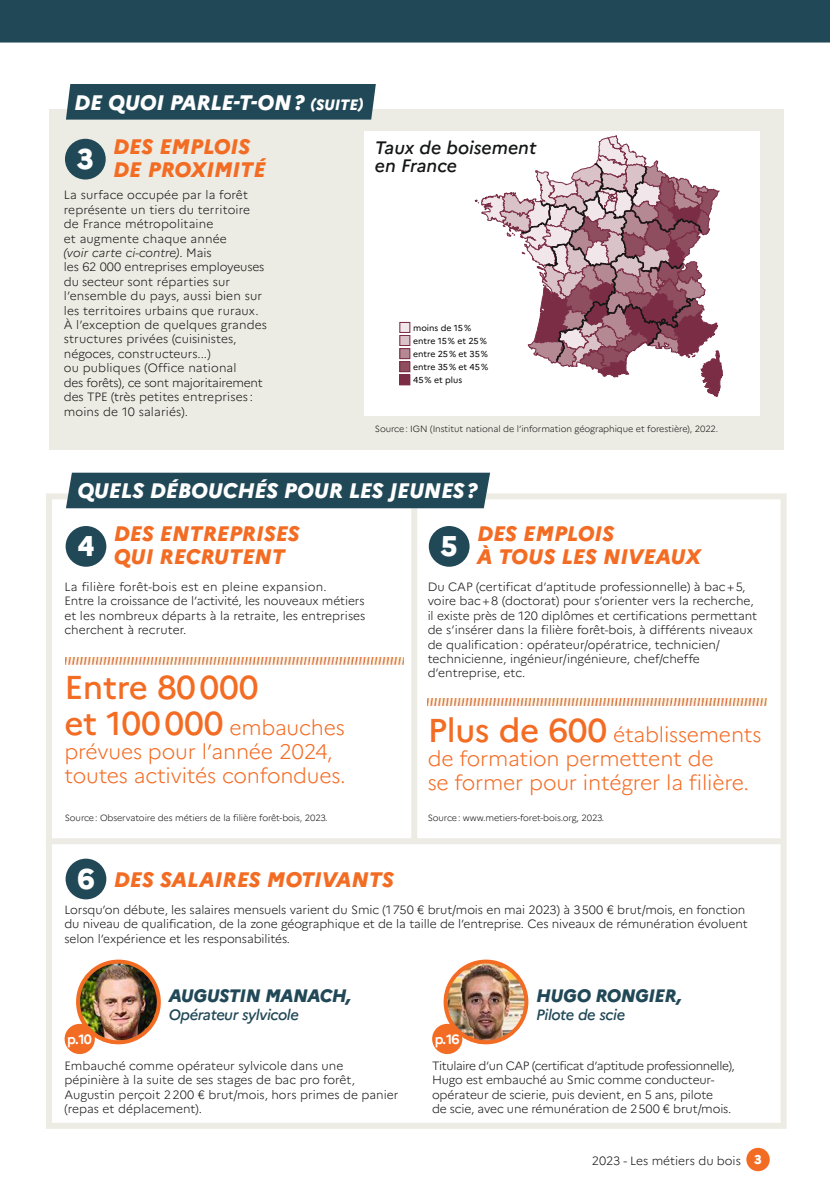
<style>
.page{position:relative;width:830px;height:1191px;background:#fff}
.page>*{position:absolute;margin:0;border:0;box-sizing:border-box;transform-origin:0 0}
.t1{font:500 33px "Marianne";letter-spacing:-.01em;color:#f36c24}
.t2{font:800 28.5px "Marianne";color:#fff}
.t3{font:300 21px/24px "Marianne";letter-spacing:-.01em;color:#f36c24}
.t4{font:italic 800 21px/22.5px "Marianne";color:#f36c24}
.t5{font:italic 800 21px "Marianne";letter-spacing:-.01em;color:#fff}
.t6{font:italic 800 18px "Marianne";letter-spacing:-.025em;color:#214857}
.t7{font:italic 500 18px/18px "Marianne";color:#151616}
.t8{font:italic 500 15px "Marianne";letter-spacing:-.025em;color:#214857}
.t9{font:700 13.5px "Marianne";color:#fff}
.t10{font:300 12px/14.4px "Marianne";letter-spacing:-.005em;color:#151616}
.t11{font:300 9px "Marianne";letter-spacing:-.01em;color:#151616}
.t12{font:8.7px "Marianne";color:#000103}
.s1{font-size:15px}
.s2{font-style:italic}
.s3{font-weight:500;font-size:33px}
.s4{font-style:normal;font-size:28.5px;color:#fff}
.s5{font-weight:800;font-size:12.75px;color:#fff}
</style>
<div class="page">
<div style="left:746px;top:1147px;width:23px;height:24px;background:#f36c24;border-radius:50%"></div>
<div style="left:46px;top:493px;width:740px;height:635px;border:6px solid #edece4"></div>
<div style="left:49px;top:109px;width:734px;height:341px;background:#edece4"></div>
<div style="left:411px;top:508px;width:6px;height:334px;background:#edece4"></div>
<div style="left:66px;top:858px;width:40px;height:41px;background:#214857;border-radius:50%"></div>
<div style="left:66px;top:84px;width:309px;height:36px;background:#214857"></div>
<div style="left:66px;top:473px;width:424px;height:35px;background:#214857"></div>
<div style="left:65px;top:139px;width:41px;height:40px;background:#214857;border-radius:50%"></div>
<img style="left:78px;top:961px;width:81px;height:81px;border-radius:50%">
<div style="left:76px;top:959px;width:85px;height:85px;border:4px solid #f36c24;border-radius:50%"></div>
<svg style="left:67px;top:1026px;width:47px;height:29px"></svg>
<div style="left:65px;top:1023px;width:30px;height:31px;background:#f36c24;border-radius:50%"></div>
<img style="left:445px;top:961px;width:81px;height:81px;border-radius:50%">
<div style="left:443px;top:959px;width:85px;height:85px;border:4px solid #f36c24;border-radius:50%"></div>
<svg style="left:434px;top:1026px;width:47px;height:29px"></svg>
<div style="left:432px;top:1023px;width:30px;height:31px;background:#f36c24;border-radius:50%"></div>
<div style="left:66px;top:526px;width:40px;height:41px;background:#214857;border-radius:50%"></div>
<img style="left:65px;top:657px;width:339px;height:7px">
<div style="left:46px;top:838px;width:736px;height:6px;background:#edece4"></div>
<div style="left:428px;top:526px;width:41px;height:41px;background:#214857;border-radius:50%"></div>
<img style="left:427px;top:698px;width:338px;height:7px">
<div style="left:364px;top:131px;width:395px;height:284px;background:#fff"></div>
<div style="left:399px;top:375px;width:10px;height:10px;background:#7b2d46"></div>
<div style="left:399px;top:374px;width:11px;height:11px;border:1px solid #7b2d46"></div>
<div style="left:399px;top:362px;width:10px;height:10px;background:#8e4e5f"></div>
<div style="left:399px;top:361px;width:11px;height:11px;border:1px solid #7b2d46"></div>
<div style="left:399px;top:348px;width:10px;height:11px;background:#b58993"></div>
<div style="left:399px;top:348px;width:11px;height:11px;border:1px solid #7b2d46"></div>
<div style="left:399px;top:335px;width:10px;height:10px;background:#dac3c8"></div>
<div style="left:399px;top:335px;width:11px;height:11px;border:1px solid #7b2d46"></div>
<div style="left:399px;top:322px;width:10px;height:10px;background:#f1e7ea"></div>
<div style="left:399px;top:322px;width:11px;height:11px;border:1px solid #7b2d46"></div>
<svg style="left:475px;top:136px;width:247px;height:261px"></svg>
<div style="left:0;top:0;width:830px;height:43px;background:#214857"></div>
<h3 class="t5" style="left:74px;top:95px;width:291px">DE QUOI PARLE-T-ON? <span class="s1">(SUITE)</span></h3>
<h2 class="t2" style="left:77px;top:149px;width:19px">3</h2>
<h3 class="t4" style="left:113px;top:138px;width:154px">DES EMPLOIS<br>DE PROXIMITÉ</h3>
<p class="t10" style="left:64px;top:189px;width:205px">La surface occupée par la forêt représente un tiers du territoire de France métropolitaine<br>et augmente chaque année<br><span class="s2">(voir carte ci-contre)</span>. Mais<br>les 62 000 entreprises employeuses du secteur sont réparties sur l’ensemble du pays, aussi bien sur les territoires urbains que ruraux.<br>À l’exception de quelques grandes structures privées (cuisinistes, négoces, constructeurs...)<br>ou publiques (Office national<br>des forêts), ce sont majoritairement des TPE (très petites entreprises : moins de 10 salariés).</p>
<h3 class="t7" style="left:375px;top:141px;width:163px">Taux de boisement en France</h3>
<p class="t12" style="left:413px;top:325px;width:59px">moins de 15 %</p>
<p class="t12" style="left:413px;top:338px;width:75px">entre 15 % et 25 %</p>
<p class="t12" style="left:413px;top:351px;width:76px">entre 25 % et 35 %</p>
<p class="t12" style="left:413px;top:364px;width:76px">entre 35 % et 45 %</p>
<p class="t12" style="left:413px;top:377px;width:50px">45 % et plus</p>
<p class="t11" style="left:375px;top:425px;width:344px">Source: IGN (Institut national de l’information géographique et forestière), 2022.</p>
<h3 class="t5" style="left:77px;top:483px;width:401px">QUELS DÉBOUCHÉS POUR LES JEUNES?</h3>
<h2 class="t2" style="left:77px;top:536px;width:19px">4</h2>
<h3 class="t4" style="left:114px;top:525px;width:187px">DES ENTREPRISES<br>QUI RECRUTENT</h3>
<p class="t10" style="left:64px;top:581px;width:302px">La filière forêt-bois est en pleine expansion.<br>Entre la croissance de l’activité, les nouveaux métiers et les nombreux départs à la retraite, les entreprises cherchent à recruter.</p>
<h1 class="t1" style="left:64px;top:676px;width:196px">Entre 80000</h1>
<h3 class="t3" style="left:64px;top:718px;width:282px"><span class="s3">et 100000</span> embauches prévues pour l’année 2024, toutes activités confondues.</h3>
<p class="t11" style="left:65px;top:814px;width:264px">Source: Observatoire des métiers de la filière forêt-bois, 2023.</p>
<h2 class="t2" style="left:440px;top:536px;width:19px">5</h2>
<h3 class="t4" style="left:477px;top:525px;width:225px">DES EMPLOIS<br>À TOUS LES NIVEAUX</h3>
<p class="t10" style="left:427px;top:581px;width:331px">Du CAP (certificat d’aptitude professionnelle) à bac+5, voire bac+8 (doctorat) pour s’orienter vers la recherche, il existe près de 120 diplômes et certifications permettant de s’insérer dans la filière forêt-bois, à différents niveaux de qualification: opérateur/opératrice, technicien/ technicienne, ingénieur/ingénieure, chef/cheffe d’entreprise, etc.</p>
<h3 class="t3" style="left:427px;top:725px;width:335px"><span class="s3">Plus de 600</span> établissements de formation permettent de<br>se former pour intégrer la filière.</h3>
<p class="t11" style="left:427px;top:814px;width:178px">Source: www.metiers-foret-bois.org, 2023.</p>
<h3 class="t4" style="left:77px;top:870px;width:318px"><span class="s4">6</span> DES SALAIRES MOTIVANTS</h3>
<p class="t10" style="left:64px;top:904px;width:684px">Lorsqu’on débute, les salaires mensuels varient du Smic (1750 € brut/mois en mai 2023) à 3500 € brut/mois, en fonction du niveau de qualification, de la zone géographique et de la taille de l’entreprise. Ces niveaux de rémunération évoluent selon l’expérience et les responsabilités.</p>
<p class="t9" style="left:67px;top:1034px;width:26px">p. 10</p>
<h3 class="t6" style="left:169px;top:989px;width:184px">AUGUSTIN MANACH,</h3>
<p class="t8" style="left:169px;top:1009px;width:132px">Opérateur sylvicole</p>
<p class="t9" style="left:434px;top:1034px;width:26px">p. 16</p>
<h3 class="t6" style="left:536px;top:989px;width:147px">HUGO RONGIER,</h3>
<p class="t8" style="left:536px;top:1009px;width:90px">Pilote de scie</p>
<p class="t10" style="left:64px;top:1060px;width:335px">Embauché comme opérateur sylvicole dans une pépinière à la suite de ses stages de bac pro forêt, Augustin perçoit 2200 € brut/mois, hors primes de panier (repas et déplacement).</p>
<p class="t10" style="left:432px;top:1060px;width:304px">Titulaire d’un CAP (certificat d’aptitude professionnelle), Hugo est embauché au Smic comme conducteur&shy;opérateur de scierie, puis devient, en 5 ans, pilote<br>de scie, avec une rémunération de 2500 € brut/mois.</p>
<p class="t10" style="left:591px;top:1154px;width:171px">2023 - Les métiers du bois <span class="s5">3</span></p>
</div>
